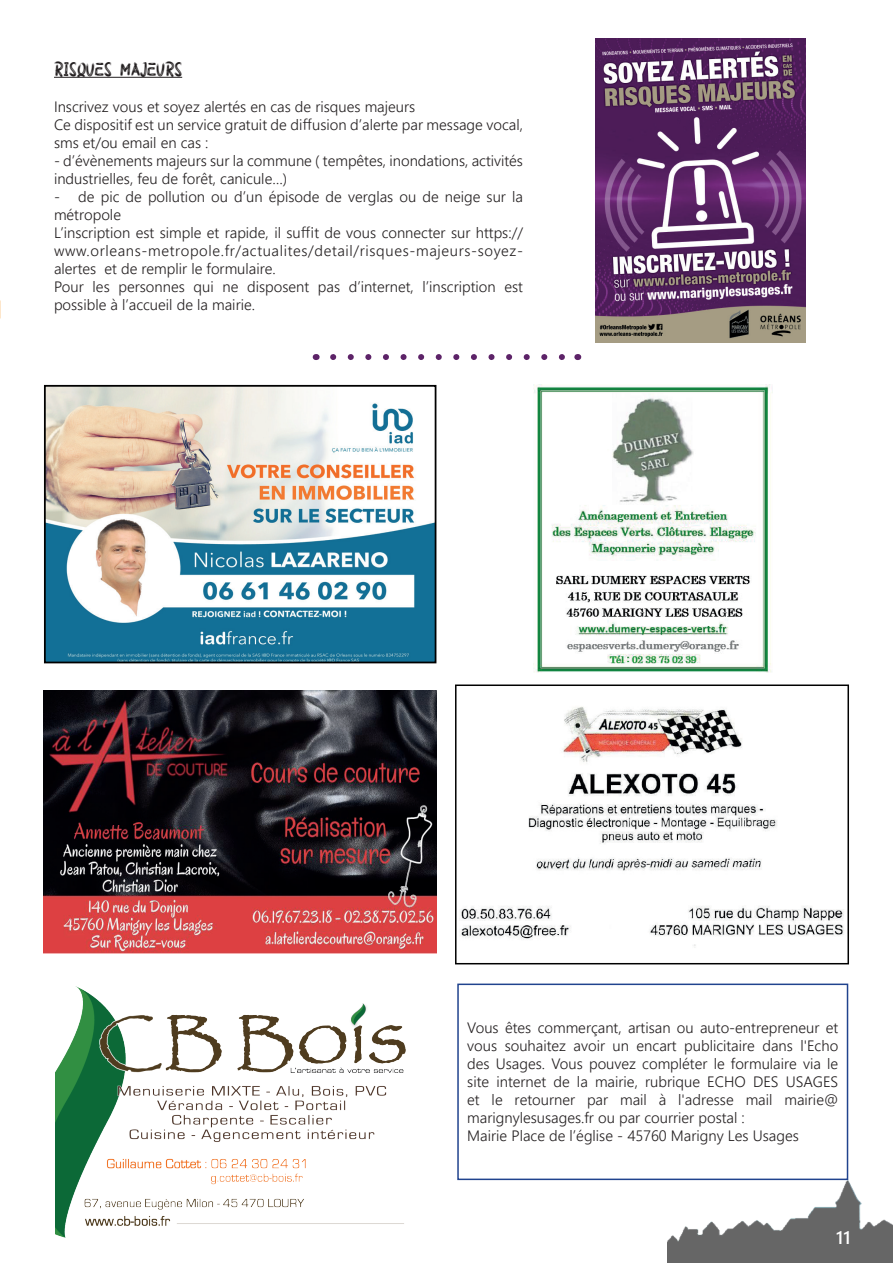
<style>
.page{position:relative;width:893px;height:1263px;background:#fff}
.page>*{position:absolute;margin:0;border:0;box-sizing:border-box;transform-origin:0 0}
.t1{font:19.5px "HALLOQUEEN";color:#231f20}
.t2{font:600 18px "Yu Gothic UI";color:#fff}
.t3{font:300 15px/18px "Yu Gothic UI";color:#231f20}
</style>
<div class="page">
<img style="left:668px;top:1163px;width:225px;height:100px">
<img style="left:55px;top:986px;width:350px;height:252px">
<img style="left:44px;top:690px;width:392px;height:264px">
<img style="left:533px;top:385px;width:239px;height:288px">
<img style="left:47px;top:388px;width:386px;height:272px">
<div style="left:44px;top:385px;width:392px;height:278px;border:2px solid #000"></div>
<div style="left:457px;top:983px;width:391px;height:197px;border:2px solid #20438e"></div>
<img style="left:461px;top:706px;width:383px;height:242px">
<div style="left:455px;top:684px;width:394px;height:280px;border:2px solid #000"></div>
<hr style="left:54px;top:77px;width:128px;height:1px;background:#231f20">
<img style="left:595px;top:39px;width:211px;height:303px">
<svg style="left:333px;top:354px;width:232px;height:6px"></svg>
<h1 class="t1" style="left:54px;top:54px;width:130px">RISQUES MAJEURS</h1>
<p class="t3" style="left:54px;top:95px;width:471px">Inscrivez vous et soyez alertés en cas de risques majeurs<br>Ce dispositif est un service gratuit de diffusion d’alerte par message vocal, sms et/ou email en cas :</p>
<p class="t3" style="left:54px;top:149px;width:471px">- d’évènements majeurs sur la commune ( tempêtes, inondations, activités industrielles, feu de forêt, canicule…)</p>
<p class="t3" style="left:54px;top:185px;width:471px">- de pic de pollution ou d’un épisode de verglas ou de neige sur la métropole<br>L’inscription est simple et rapide, il suffit de vous connecter sur https:// www.orleans-metropole.fr/actualites/detail/risques-majeurs-soyez&shy;alertes et de remplir le formulaire.<br>Pour les personnes qui ne disposent pas d’internet, l’inscription est possible à l’accueil de la mairie.</p>
<p class="t3" style="left:467px;top:1017px;width:372px">Vous êtes commerçant, artisan ou auto-entrepreneur et vous souhaitez avoir un encart publicitaire dans l'Echo des Usages. Vous pouvez compléter le formulaire via le site internet de la mairie, rubrique ECHO DES USAGES et le retourner par mail à l'adresse mail mairie@ marignylesusages.fr ou par courrier postal :<br>Mairie Place de l’église - 45760 Marigny Les Usages</p>
<p class="t2" style="left:836px;top:1227px;width:16px">11</p>
</div>
